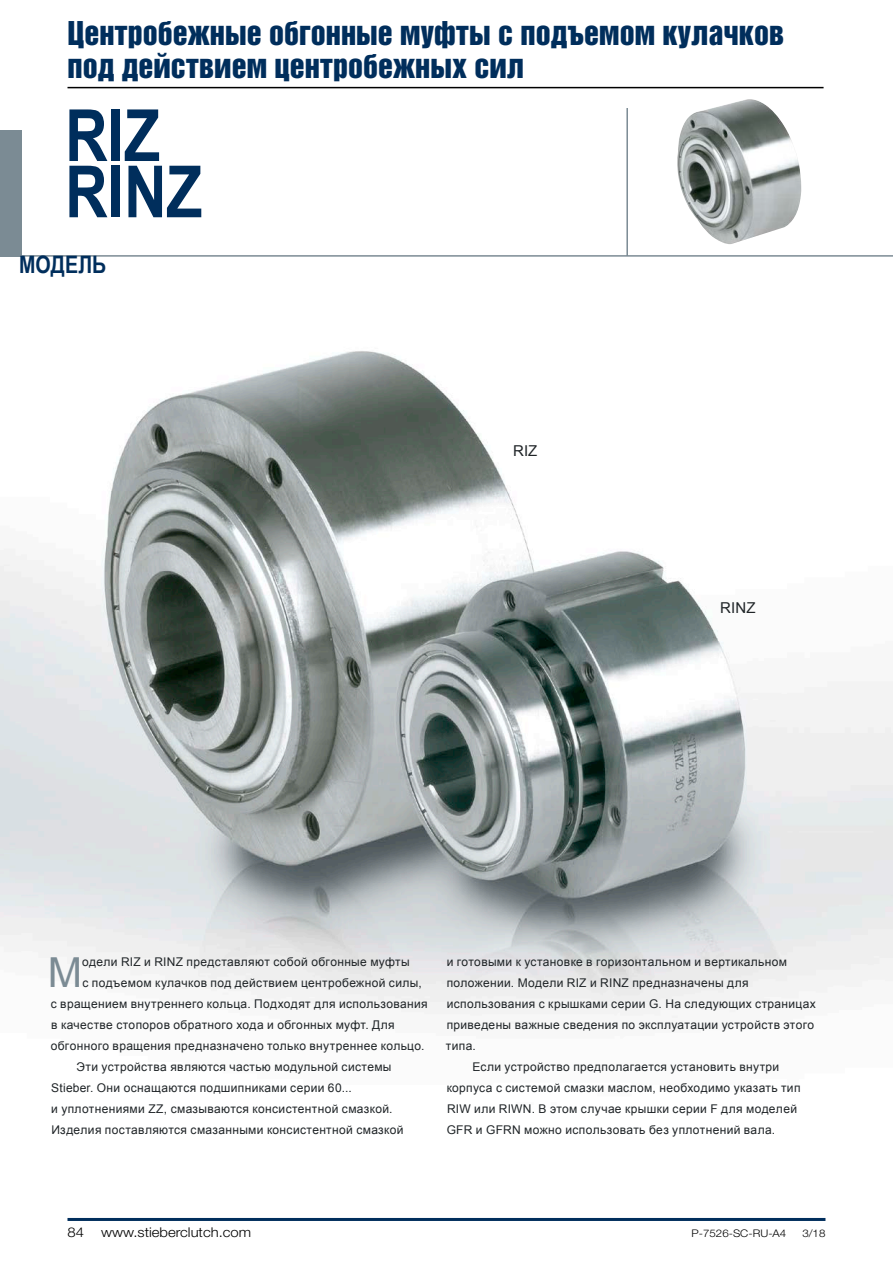
<style>
.page{position:relative;width:893px;height:1263px;background:#fff}
.page>*{position:absolute;margin:0;border:0;box-sizing:border-box;transform-origin:0 0}
.Headline_Big{font:700 72px "Arial Narrow";color:#002e5c}
.Fließtext_Initial{font:41.4px "Arial";color:#7b8b94}
.t1{font:30px/33px "Helvetica Inserat LT Std";color:#002e5c}
.Headline_Blau{font:700 24px "Arial Narrow";color:#002e5c}
.Fließtext_Schwarz{font:15px "Arial";letter-spacing:.01em;color:#1f2427}
.t2{font:300 13.5px "Helvetica Neue LT Std";color:#000;scale:1.1 1}
.Fließtext_Schwarz_Ei{font:12px/21px "Arial";letter-spacing:.03em;color:#1f2427}
.Fließtext_Initial-2{font:12px "Arial";letter-spacing:.03em;color:#1f2427}
.t3{font:300 10.5px "Helvetica Neue LT Std";color:#000;scale:1.1 1}
</style>
<div class="page">
<hr style="left:68px;top:87px;width:756px;height:1px;background:#000">
<img style="left:0;top:351px;width:893px;height:673px">
<hr style="left:0;top:255px;width:893px;height:2px;background:#7b8b94">
<div style="left:0;top:130px;width:21px;height:126px;background:#7b8b94"></div>
<img style="left:677px;top:99px;width:125px;height:145px">
<hr style="left:68px;top:1218px;width:757px;height:3px;background:#002e5c">
<hr style="left:626px;top:108px;width:2px;height:148px;background:#7b8b94">
<p class="t1" style="left:68px;top:18px;width:718px">Центробежные обгонные муфты с подъемом кулачков под действием центробежных сил</p>
<p class="Headline_Big" style="left:65px;top:81px;width:97px">RIZ</p>
<p class="Headline_Big" style="left:65px;top:137px;width:139px">RINZ</p>
<p class="Headline_Blau" style="left:19px;top:247px;width:89px">МОДЕЛЬ</p>
<p class="Fließtext_Schwarz" style="left:513px;top:441px;width:26px">RIZ</p>
<p class="Fließtext_Schwarz" style="left:720px;top:598px;width:37px">RINZ</p>
<p class="Fließtext_Initial" style="left:48px;top:945px;width:36px">М</p>
<p class="Fließtext_Initial-2" style="left:82px;top:953px;width:329px">одели RIZ и RINZ представляют собой обгонные муфты</p>
<p class="Fließtext_Initial-2" style="left:82px;top:974px;width:341px">с подъемом кулачков под действием центробежной силы,</p>
<p class="Fließtext_Initial-2" style="left:51px;top:995px;width:378px">с вращением внутреннего кольца. Подходят для использования</p>
<p class="Fließtext_Initial-2" style="left:51px;top:1016px;width:345px">в качестве стопоров обратного хода и обгонных муфт. Для</p>
<p class="Fließtext_Initial-2" style="left:51px;top:1037px;width:375px">обгонного вращения предназначено только внутреннее кольцо.</p>
<p class="Fließtext_Schwarz_Ei" style="left:51px;top:1056px;width:354px;text-indent:25px">Эти устройства являются частью модульной системы Stieber. Они оснащаются подшипниками серии 60...<br>и уплотнениями ZZ, смазываются консистентной смазкой.<br>Изделия поставляются смазанными консистентной смазкой</p>
<p class="Fließtext_Schwarz_Ei" style="left:446px;top:951px;width:371px">и готовыми к установке в горизонтальном и вертикальном положении. Модели RIZ и RINZ предназначены для использования с крышками серии G. На следующих страницах приведены важные сведения по эксплуатации устройств этого типа.</p>
<p class="Fließtext_Schwarz_Ei" style="left:447px;top:1056px;width:355px;text-indent:26px">Если устройство предполагается установить внутри корпуса с системой смазки маслом, необходимо указать тип RIW или RIWN. В этом случае крышки серии F для моделей GFR и GFRN можно использовать без уплотнений вала.</p>
<p class="t2" style="left:68px;top:1223px;width:17px">84</p>
<p class="t2" style="left:101px;top:1223px;width:138px">www.stieberclutch.com</p>
<p class="t3" style="left:691px;top:1226px;width:88px">P-7526-SC-RU-A4</p>
<p class="t3" style="left:802px;top:1226px;width:23px">3/18</p>
</div>
